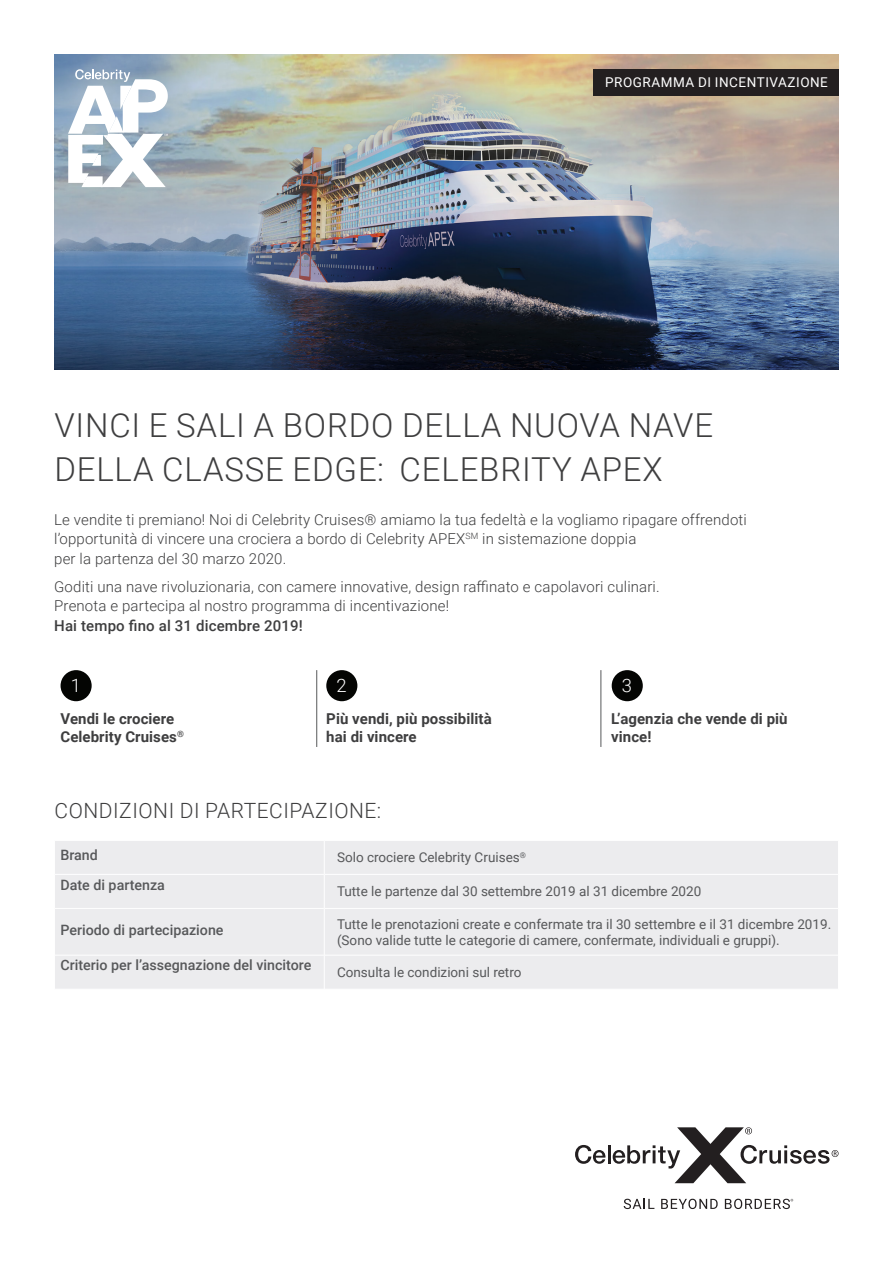
<style>
.page{position:relative;width:893px;height:1263px;background:#fff}
.page>*{position:absolute;margin:0;border:0;box-sizing:border-box;transform-origin:0 0}
.t1{font:300 33px/43.5px "Roboto";letter-spacing:.025em;color:#3e3e3f}
.t2{font:300 21px "Roboto";letter-spacing:.025em;color:#3e3e3f}
.t3{font:300 18.45px "Roboto";color:#fff}
.t4{font:300 15px/19.5px "Roboto";letter-spacing:.01em;color:#3e3e3f}
.t5{font:700 15px/18px "Roboto";letter-spacing:.005em;color:#3e3e3f}
.t6{font:500 14.25px "Roboto";color:#57585a}
.t7{font:13.5px/16.2px "Roboto";color:#57585a}
.t8{font:13.5px "Roboto";letter-spacing:.04em;color:#fff}
.s1{font-weight:500}
</style>
<div class="page">
<img style="left:54px;top:54px;width:785px;height:316px">
<svg style="left:68px;top:69px;width:100px;height:118px"></svg>
<svg style="left:575px;top:1127px;width:263px;height:56px"></svg>
<svg style="left:624px;top:1199px;width:30px;height:10px"></svg>
<svg style="left:661px;top:1199px;width:57px;height:10px"></svg>
<svg style="left:725px;top:1199px;width:68px;height:10px"></svg>
<div style="left:61px;top:670px;width:31px;height:31px;background:#040503;border-radius:50%"></div>
<hr style="left:316px;top:670px;width:1px;height:77px;background:#57585a">
<div style="left:326px;top:670px;width:31px;height:31px;background:#040503;border-radius:50%"></div>
<hr style="left:600px;top:670px;width:1px;height:77px;background:#57585a">
<div style="left:612px;top:670px;width:31px;height:31px;background:#040503;border-radius:50%"></div>
<div style="left:55px;top:841px;width:783px;height:148px;background:#ececee"></div>
<hr style="left:55px;top:874px;width:269px;height:1px;background:#fff">
<hr style="left:325px;top:874px;width:513px;height:1px;background:#fff">
<hr style="left:55px;top:908px;width:269px;height:1px;background:#fff">
<hr style="left:325px;top:908px;width:513px;height:1px;background:#fff">
<hr style="left:55px;top:955px;width:269px;height:1px;background:#fff">
<hr style="left:325px;top:955px;width:513px;height:1px;background:#fff">
<hr style="left:324px;top:841px;width:1px;height:33px;background:#fff">
<hr style="left:324px;top:874px;width:1px;height:34px;background:#fff">
<hr style="left:324px;top:908px;width:1px;height:47px;background:#fff">
<hr style="left:324px;top:955px;width:1px;height:34px;background:#fff">
<div style="left:594px;top:69px;width:245px;height:27px;background:#231f20"></div>
<p class="t8" style="left:605px;top:72px;width:224px">PROGRAMMA DI INCENTIVAZIONE</p>
<p class="t1" style="left:54px;top:402px;width:660px">VINCI E SALI A BORDO DELLA NUOVA NAVE<br>DELLA CLASSE EDGE: CELEBRITY APEX</p>
<p class="t4" style="left:54px;top:509px;width:694px">Le vendite ti premiano! Noi di Celebrity Cruises® amiamo la tua fedeltà e la vogliamo ripagare offrendoti l’opportunità di vincere una crociera a bordo di Celebrity APEX<sup>SM</sup> in sistemazione doppia<br>per la partenza del 30 marzo 2020.</p>
<p class="t4" style="left:54px;top:576px;width:607px">Goditi una nave rivoluzionaria, con camere innovative, design raffinato e capolavori culinari.<br>Prenota e partecipa al nostro programma di incentivazione!<br><span class="s1">Hai tempo fino al 31 dicembre 2019!</span></p>
<p class="t3" style="left:71px;top:672px;width:12px">1</p>
<p class="t3" style="left:337px;top:672px;width:12px">2</p>
<p class="t3" style="left:622px;top:672px;width:12px">3</p>
<p class="t5" style="left:61px;top:709px;width:125px">Vendi le crociere<br>Celebrity Cruises<sup>®</sup></p>
<p class="t5" style="left:326px;top:709px;width:167px">Più vendi, più possibilità hai di vincere</p>
<p class="t5" style="left:611px;top:709px;width:178px">L’agenzia che vende di più vince!</p>
<p class="t2" style="left:55px;top:796px;width:328px">CONDIZIONI DI PARTECIPAZIONE:</p>
<p class="t6" style="left:60px;top:845px;width:39px">Brand</p>
<p class="t7" style="left:337px;top:849px;width:190px">Solo crociere Celebrity Cruises<sup>®</sup></p>
<p class="t6" style="left:60px;top:875px;width:106px">Date di partenza</p>
<p class="t7" style="left:337px;top:883px;width:366px">Tutte le partenze dal 30 settembre 2019 al 31 dicembre 2020</p>
<p class="t6" style="left:60px;top:920px;width:165px">Periodo di partecipazione</p>
<p class="t7" style="left:337px;top:915px;width:496px">Tutte le prenotazioni create e confermate tra il 30 settembre e il 31 dicembre 2019. (Sono valide tutte le categorie di camere, confermate, individuali e gruppi).</p>
<p class="t6" style="left:60px;top:955px;width:252px">Criterio per l’assegnazione del vincitore</p>
<p class="t7" style="left:337px;top:964px;width:186px">Consulta le condizioni sul retro</p>
</div>
